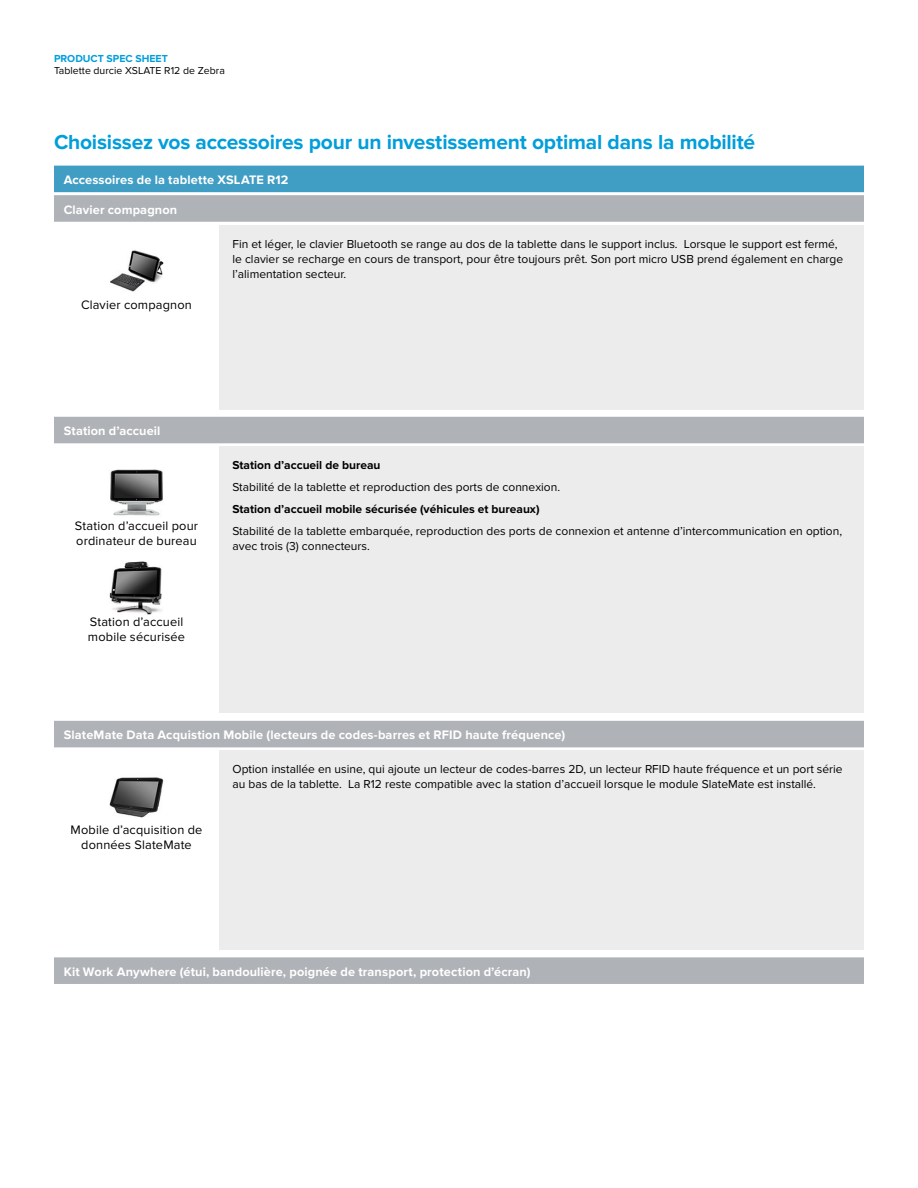
<style>
.page{position:relative;width:918px;height:1188px;background:#fff}
.page>*{position:absolute;margin:0;border:0;box-sizing:border-box;transform-origin:0 0}
.t1{font:700 21px "Proxima Nova";letter-spacing:-.01em;color:#009edb}
.t2{font:700 12.75px "Proxima Nova";letter-spacing:.01em;color:#fff}
.t3{font:12.75px/15px "Proxima Nova";letter-spacing:.015em;color:#000}
.t4{font:12px/15px "Proxima Nova";color:#000}
.t5{font:700 12px "Proxima Nova";color:#000}
.t6{font:10.5px "Proxima Nova";color:#000}
.t7{font:700 10.5px "Proxima Nova";color:#009edb}
</style>
<div class="page">
<div style="left:54px;top:164px;width:810px;height:30px;background:#409dc4"></div>
<div style="left:54px;top:194px;width:810px;height:29px;background:#afb2b6"></div>
<hr style="left:54px;top:163px;width:810px;height:3px;background:#fff">
<hr style="left:54px;top:192px;width:810px;height:3px;background:#fff">
<hr style="left:54px;top:222px;width:810px;height:3px;background:#fff">
<div style="left:219px;top:225px;width:645px;height:184px;background:#ececed"></div>
<img style="left:110px;top:250px;width:54px;height:42px">
<div style="left:54px;top:415px;width:810px;height:30px;background:#afb2b6"></div>
<hr style="left:54px;top:414px;width:810px;height:3px;background:#fff">
<hr style="left:54px;top:443px;width:810px;height:3px;background:#fff">
<div style="left:219px;top:446px;width:645px;height:267px;background:#ececed"></div>
<img style="left:110px;top:469px;width:53px;height:47px">
<img style="left:110px;top:562px;width:52px;height:53px">
<div style="left:54px;top:719px;width:810px;height:30px;background:#afb2b6"></div>
<hr style="left:54px;top:718px;width:810px;height:3px;background:#fff">
<hr style="left:54px;top:747px;width:810px;height:3px;background:#fff">
<div style="left:219px;top:750px;width:645px;height:200px;background:#ececed"></div>
<img style="left:110px;top:777px;width:54px;height:41px">
<div style="left:54px;top:956px;width:810px;height:29px;background:#afb2b6"></div>
<hr style="left:54px;top:954px;width:810px;height:3px;background:#fff">
<hr style="left:54px;top:984px;width:810px;height:3px;background:#fff">
<p class="t7" style="left:54px;top:52px;width:115px">PRODUCT SPEC SHEET</p>
<p class="t6" style="left:54px;top:64px;width:172px">Tablette durcie XSLATE R12 de Zebra</p>
<h1 class="t1" style="left:54px;top:130px;width:703px">Choisissez vos accessoires pour un investissement optimal dans la mobilité</h1>
<p class="t2" style="left:64px;top:172px;width:226px">Accessoires de la tablette XSLATE R12</p>
<p class="t2" style="left:64px;top:202px;width:115px">Clavier compagnon</p>
<p class="t3" style="left:81px;top:297px;width:112px">Clavier compagnon</p>
<p class="t4" style="left:232px;top:236px;width:612px">Fin et léger, le clavier Bluetooth se range au dos de la tablette dans le support inclus. Lorsque le support est fermé, le clavier se recharge en cours de transport, pour être toujours prêt. Son port micro USB prend également en charge l’alimentation secteur.</p>
<p class="t2" style="left:64px;top:423px;width:98px">Station d’accueil</p>
<p class="t3" style="left:75px;top:519px;width:125px">Station d’accueil pour ordinateur de bureau</p>
<p class="t3" style="left:88px;top:615px;width:99px">Station d’accueil mobile sécurisée</p>
<p class="t5" style="left:232px;top:458px;width:150px">Station d’accueil de bureau</p>
<p class="t4" style="left:232px;top:480px;width:329px">Stabilité de la tablette et reproduction des ports de connexion.</p>
<p class="t5" style="left:232px;top:502px;width:309px">Station d’accueil mobile sécurisée (véhicules et bureaux)</p>
<p class="t4" style="left:232px;top:523px;width:611px">Stabilité de la tablette embarquée, reproduction des ports de connexion et antenne d’intercommunication en option, avec trois (3) connecteurs.</p>
<p class="t2" style="left:64px;top:728px;width:503px">SlateMate Data Acquistion Mobile (lecteurs de codes-barres et RFID haute fréquence)</p>
<p class="t3" style="left:71px;top:823px;width:133px;text-align:center">Mobile d’acquisition de données SlateMate</p>
<p class="t4" style="left:232px;top:762px;width:612px">Option installée en usine, qui ajoute un lecteur de codes-barres 2D, un lecteur RFID haute fréquence et un port série au bas de la tablette. La R12 reste compatible avec la station d’accueil lorsque le module SlateMate est installé.</p>
<p class="t2" style="left:64px;top:964px;width:468px">Kit Work Anywhere (étui, bandoulière, poignée de transport, protection d’écran)</p>
</div>
